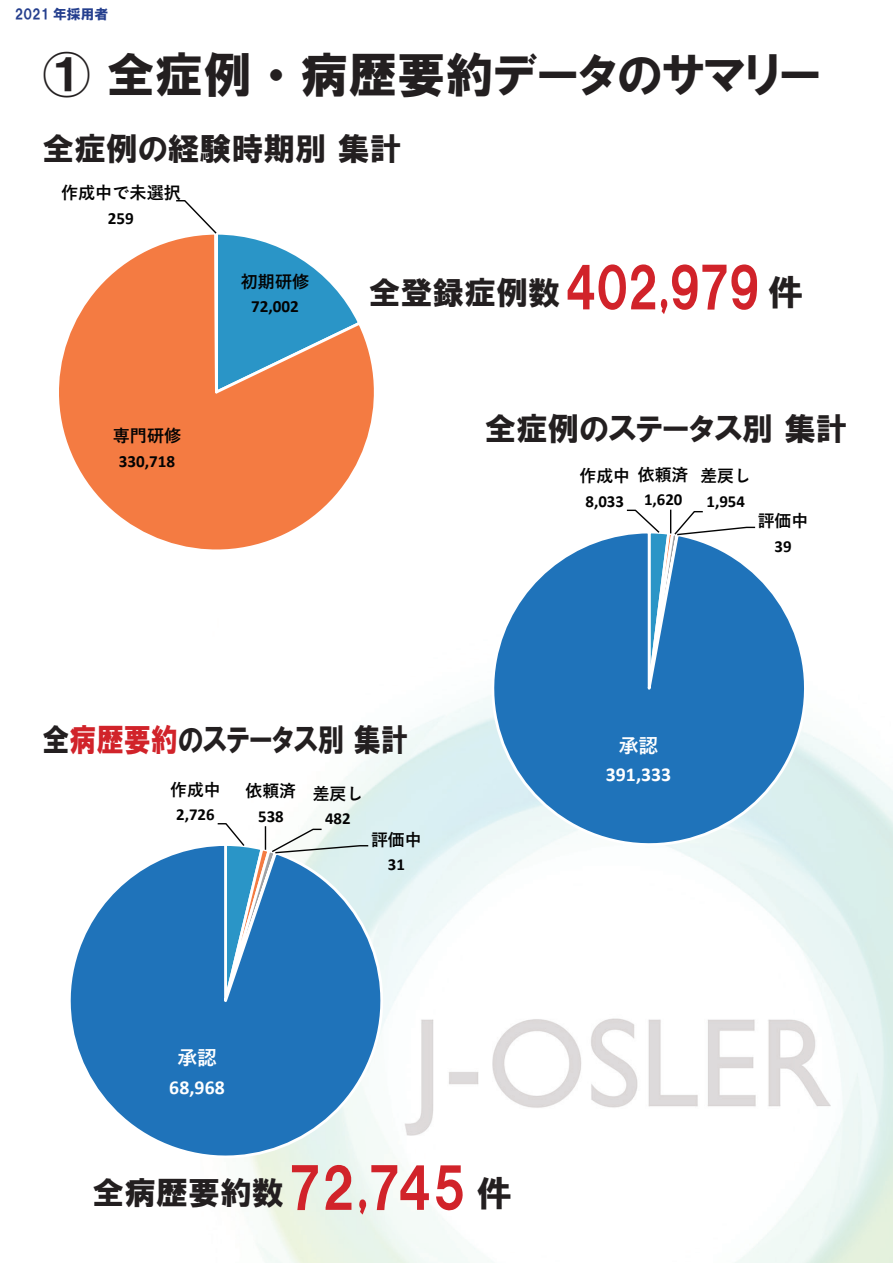
<style>
.page{position:relative;width:893px;height:1263px;background:#fff}
.page>*{position:absolute;margin:0;border:0;box-sizing:border-box;transform-origin:0 0}
.t1{font:55.35px "HGP Soei Kakugothic UB";letter-spacing:-.04em;color:#d1232a;scale:.93 1}
.t2{font:48.3px "HGP Soei Kakugothic UB";color:#231f20}
.t3{font:31.95px "HGP Soei Kakugothic UB";color:#231f20}
.t4{font:31.95px "HGP Soei Kakugothic UB";color:#231f20;scale:.85 1}
.t5{font:700 19.8px "Calibri";letter-spacing:.005em;color:#fff}
.t6{font:700 19.8px "Yu Gothic";color:#fff}
.t7{font:700 17.1px "Calibri";color:#030303}
.t8{font:700 17.1px "Yu Gothic";color:#030303}
.t9{font:700 16.8px "Calibri";color:#030303}
.t10{font:700 16.8px "Yu Gothic";color:#030303}
.t11{font:13.8px "HGP Soei Kakugothic UB";color:#253f8e}
.s1{font-size:31.95px;color:#231f20}
.s2{font-size:35.55px;color:#231f20}
.s3{color:#d1232a}
.s4{font-size:55.35px;color:#d1232a}
.s5{font-size:35.55px}
</style>
<div class="page">
<img style="left:252px;top:700px;width:641px;height:563px">
<svg style="left:59px;top:240px;width:315px;height:304px"></svg>
<svg style="left:175px;top:200px;width:188px;height:350px"></svg>
<svg style="left:480px;top:536px;width:338px;height:317px"></svg>
<svg style="left:619px;top:509px;width:137px;height:344px;background:#488dc5"></svg>
<svg style="left:70px;top:842px;width:331px;height:323px"></svg>
<svg style="left:185px;top:822px;width:185px;height:307px;background:#4a8ec5"></svg>
<p class="t11" style="left:15px;top:7px;width:95px">2021 年採用者</p>
<h2 class="t2" style="left:43px;top:51px;width:780px">① 全症例・病歴要約データのサマリー</h2>
<p class="t3" style="left:43px;top:132px;width:361px">全症例の経験時期別 集計</p>
<p class="t8" style="left:61px;top:184px;width:121px">作成中で未選択</p>
<p class="t7" style="left:108px;top:206px;width:28px">259</p>
<p class="t8" style="left:113px;top:426px;width:70px">専門研修</p>
<p class="t7" style="left:119px;top:449px;width:58px">330,718</p>
<p class="t8" style="left:241px;top:272px;width:70px">初期研修</p>
<p class="t7" style="left:251px;top:294px;width:49px">72,002</p>
<h1 class="t1" style="left:369px;top:260px;width:469px"><span class="s1">全登録症例数</span>402,979 <span class="s2">件</span></h1>
<p class="t3" style="left:485px;top:412px;width:364px">全症例のステータス別 集計</p>
<p class="t10" style="left:580px;top:467px;width:52px">作成中</p>
<p class="t9" style="left:586px;top:489px;width:40px">8,033</p>
<p class="t10" style="left:638px;top:465px;width:52px">依頼済</p>
<p class="t9" style="left:644px;top:488px;width:40px">1,620</p>
<p class="t10" style="left:700px;top:467px;width:52px">差戻し</p>
<p class="t9" style="left:706px;top:489px;width:40px">1,954</p>
<p class="t10" style="left:758px;top:512px;width:52px">評価中</p>
<p class="t9" style="left:775px;top:534px;width:19px">39</p>
<p class="t4" style="left:43px;top:724px;width:432px">全<span class="s3">病歴要約</span>のステータス別 集計</p>
<p class="t10" style="left:170px;top:780px;width:52px">作成中</p>
<p class="t9" style="left:176px;top:802px;width:40px">2,726</p>
<p class="t10" style="left:246px;top:782px;width:52px">依頼済</p>
<p class="t9" style="left:258px;top:804px;width:27px">538</p>
<p class="t10" style="left:313px;top:784px;width:52px">差戻し</p>
<p class="t9" style="left:325px;top:807px;width:27px">482</p>
<p class="t10" style="left:371px;top:830px;width:52px">評価中</p>
<p class="t9" style="left:388px;top:852px;width:19px">31</p>
<p class="t6" style="left:177px;top:1047px;width:41px">承認</p>
<p class="t5" style="left:169px;top:1073px;width:57px">68,968</p>
<p class="t3" style="left:93px;top:1177px;width:421px">全病歴要約数<span class="s4">72,745</span> <span class="s5">件</span></p>
<p class="t6" style="left:619px;top:734px;width:41px">承認</p>
<p class="t5" style="left:606px;top:761px;width:67px">391,333</p>
</div>
